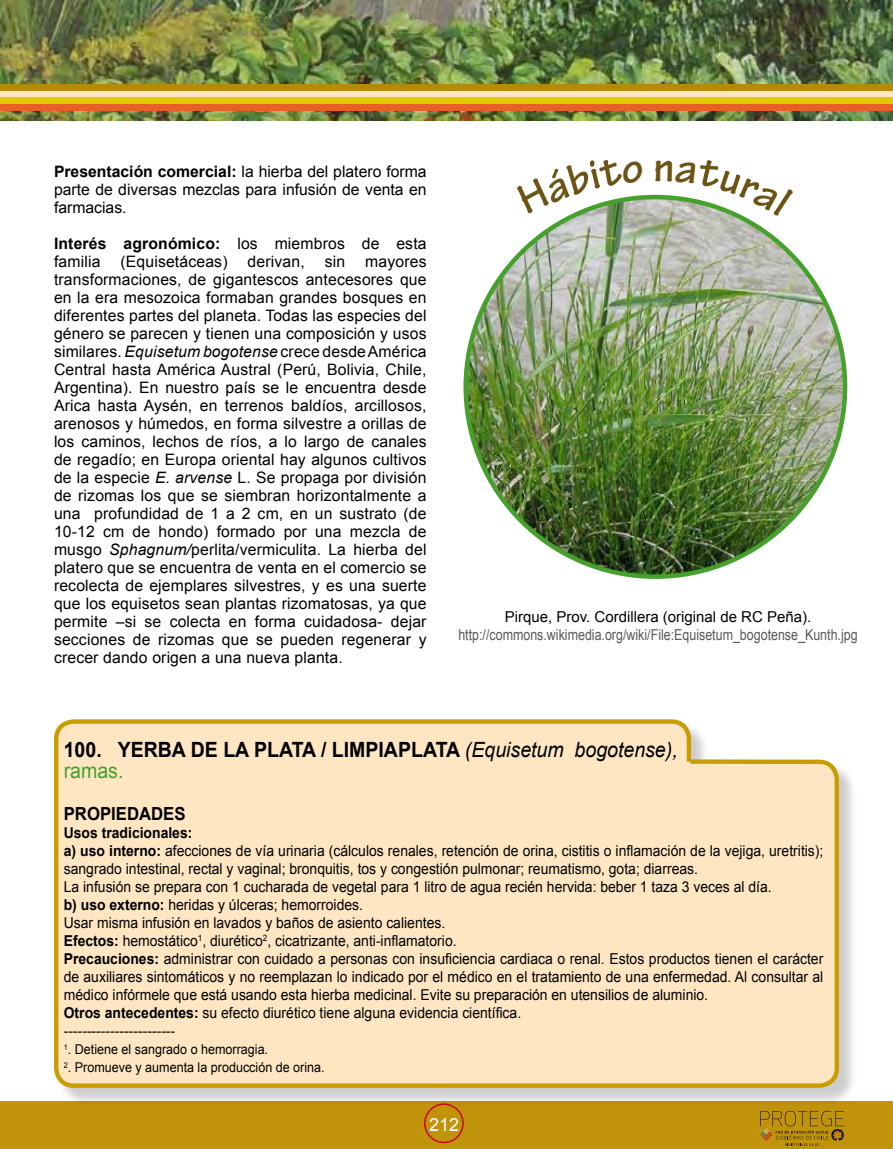
<style>
.page{position:relative;width:893px;height:1149px;background:#fff}
.page>*{position:absolute;margin:0;border:0;box-sizing:border-box;transform-origin:0 0}
.t1{font:700 21px/21px "Arial";color:#000;scale:.93 1}
.t2{font:700 18px "Arial";color:#000;scale:.93 1}
.t3{font:18px "Arial";color:#fff}
.t4{font:15.75px/18px "Arial";letter-spacing:.01em;color:#000;text-align:justify}
.t5{font:15px/18px "Arial";color:#000;scale:.93 1}
.t6{font:15px "Arial";color:#58585a;scale:.83 1}
.t7{font:15px "Arial";color:#000}
.t8{font:13.5px "Arial";color:#000;scale:.93 1}
.s1{font-weight:700}
.s2{font-style:italic}
.s3{font-weight:400;font-style:italic}
.s4{font-weight:400;color:#45a12b}
</style>
<div class="page">
<img style="left:0;top:0;width:893px;height:120px">
<div style="left:0;top:1100px;width:893px;height:48px;background:#c0930b"></div>
<svg style="left:760px;top:1112px;width:84px;height:33px"></svg>
<div style="left:0;top:91px;width:893px;height:6px;background:#fee6c3"></div>
<div style="left:0;top:97px;width:893px;height:7px;background:#e1c800"></div>
<div style="left:0;top:104px;width:893px;height:7px;background:#e95f2a"></div>
<div style="left:0;top:84px;width:893px;height:7px;background:#b28b0a"></div>
<div style="left:424px;top:1103px;width:40px;height:39px;border:2px solid #cd071e;border-radius:50%"></div>
<div style="left:56px;top:721px;width:808px;height:391px;background:#000;opacity:.2"></div>
<div style="left:54px;top:719px;width:787px;height:370px;background:#fee6c3"></div>
<img style="left:468px;top:200px;width:377px;height:375px">
<svg style="left:516px;top:195px;width:127px;height:19px"></svg>
<svg style="left:655px;top:194px;width:138px;height:22px"></svg>
<p class="t4" style="left:54px;top:162px;width:374px"><span class="s1">Presentación comercial:</span> la hierba del platero forma parte de diversas mezclas para infusión de venta en farmacias.</p>
<p class="t4" style="left:54px;top:234px;width:374px"><span class="s1">Interés agronómico:</span> los miembros de esta familia</p>
<p class="t4" style="left:120px;top:252px;width:109px">(Equisetáceas)</p>
<p class="t4" style="left:248px;top:252px;width:59px">derivan,</p>
<p class="t4" style="left:325px;top:252px;width:22px">sin</p>
<p class="t4" style="left:54px;top:252px;width:374px;text-indent:311px">mayores transformaciones, de gigantescos antecesores que en la era mesozoica formaban grandes bosques en diferentes partes del planeta. Todas las especies del género se parecen y tienen una composición y usos similares. <span class="s2">Equisetum bogotense</span> crece desde América Central hasta América Austral (Perú, Bolivia, Chile, Argentina). En nuestro país se le encuentra desde Arica hasta Aysén, en terrenos baldíos, arcillosos, arenosos y húmedos, en forma silvestre a orillas de los caminos, lechos de ríos, a lo largo de canales de regadío; en Europa oriental hay algunos cultivos de la especie <span class="s2">E. arvense</span> L. Se propaga por división de rizomas los que se siembran horizontalmente a una profundidad de 1 a 2 cm, en un sustrato (de 10-12 cm de hondo) formado por una mezcla de musgo <span class="s2">Sphagnum/</span>perlita/vermiculita. La hierba del platero que se encuentra de venta en el comercio se recolecta de ejemplares silvestres, y es una suerte que los equisetos sean plantas rizomatosas, ya que permite –si se colecta en forma cuidadosa- dejar secciones de rizomas que se pueden regenerar y crecer dando origen a una nueva planta.</p>
<p class="t7" style="left:505px;top:607px;width:308px">Pirque, Prov. Cordillera (original de RC Peña).</p>
<p class="t6" style="left:458px;top:625px;width:483px">http://commons.wikimedia.org/wiki/File:Equisetum_bogotense_Kunth.jpg</p>
<h1 class="t1" style="left:64px;top:739px;width:662px">100. YERBA DE LA PLATA / LIMPIAPLATA <span class="s3">(Equisetum bogotense), </span><span class="s4">ramas.</span></h1>
<p class="t2" style="left:64px;top:801px;width:133px">PROPIEDADES</p>
<p class="t5" style="left:64px;top:823px;width:818px"><span class="s1">Usos tradicionales:<br>a) uso interno:</span> afecciones de vía urinaria (cálculos renales, retención de orina, cistitis o inflamación de la vejiga, uretritis); sangrado intestinal, rectal y vaginal; bronquitis, tos y congestión pulmonar; reumatismo, gota; diarreas.<br>La infusión se prepara con 1 cucharada de vegetal para 1 litro de agua recién hervida: beber 1 taza 3 veces al día.<br><span class="s1">b) uso externo:</span> heridas y úlceras; hemorroides.<br>Usar misma infusión en lavados y baños de asiento calientes.<br><span class="s1">Efectos:</span> hemostático<sup>1</sup>, diurético<sup>2</sup>, cicatrizante, anti-inflamatorio.<br><span class="s1">Precauciones:</span> administrar con cuidado a personas con insuficiencia cardiaca o renal. Estos productos tienen el carácter de auxiliares sintomáticos y no reemplazan lo indicado por el médico en el tratamiento de una enfermedad. Al consultar al médico infórmele que está usando esta hierba medicinal. Evite su preparación en utensilios de aluminio.<br><span class="s1">Otros antecedentes:</span> su efecto diurético tiene alguna evidencia científica.<br>------------------------</p>
<p class="t8" style="left:64px;top:1040px;width:221px"><sup>1</sup>. Detiene el sangrado o hemorragia.</p>
<p class="t8" style="left:64px;top:1058px;width:282px"><sup>2</sup>. Promueve y aumenta la producción de orina.</p>
<p class="t3" style="left:429px;top:1111px;width:32px">212</p>
</div>
